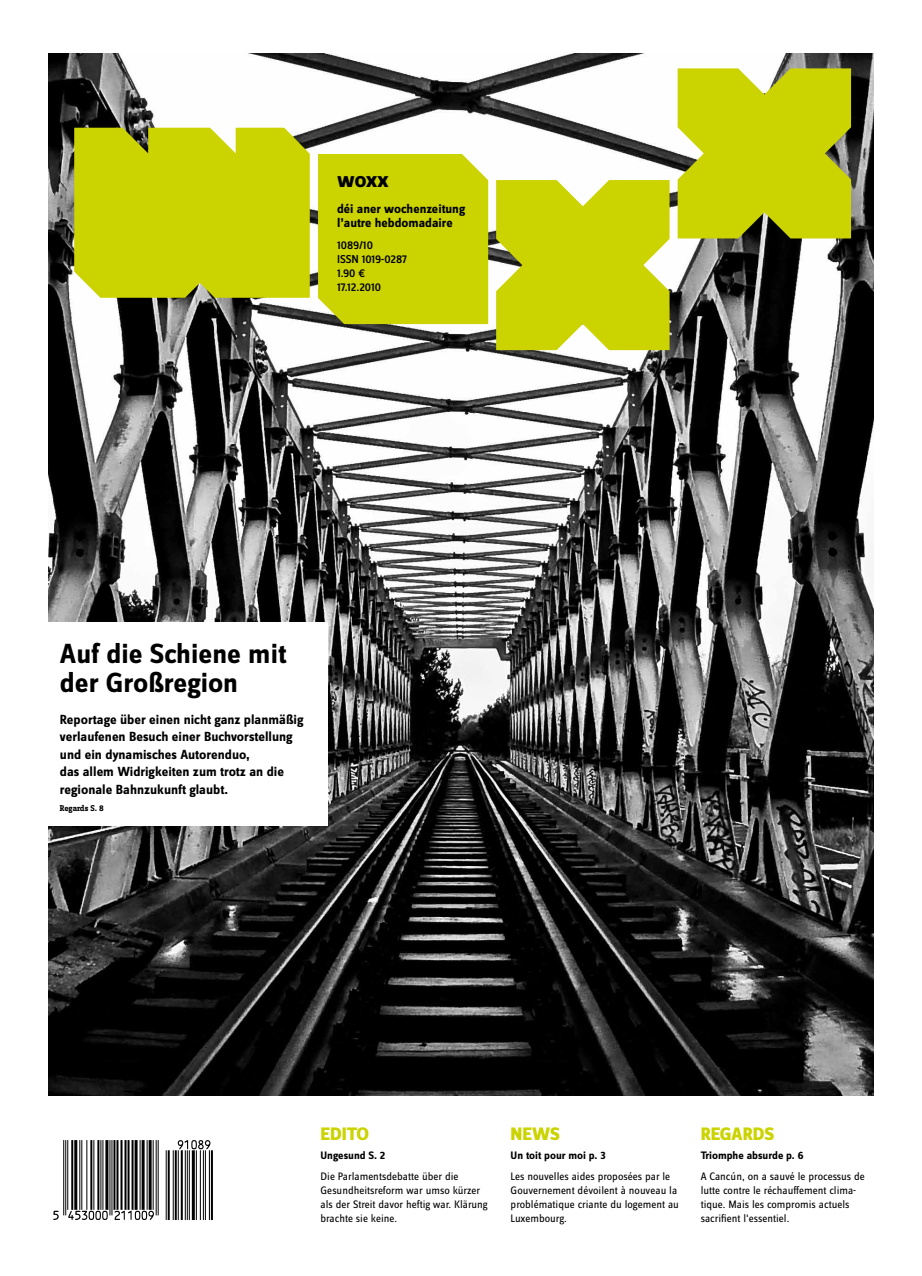
<style>
.page{position:relative;width:922px;height:1276px;background:#fff}
.page>*{position:absolute;margin:0;border:0;box-sizing:border-box;transform-origin:0 0}
.t1{font:700 28.75px/28.8px "Zine Sans Dis";color:#000}
.t2{font:700 23.12px "Zine Sans Dis";color:#000}
.t3{font:800 18.75px "Zine Sans Dis";letter-spacing:-.01em;color:#cbd300}
.t4{font:700 13.75px/17.5px "Zine Sans Dis";color:#000}
.t5{font:700 13.12px/14.4px "Zine Sans Dis";color:#000}
.t6{font:500 11.88px/13.8px "Zine Sans Dis";letter-spacing:-.005em;color:#000}
.t7{font:11.25px/13.8px "Zine Sans Dis";color:#000}
.t8{font:700 11.25px "Zine Sans Dis";color:#000}
.t9{font:700 8.75px "Zine Slab Dis";letter-spacing:-.005em;color:#000}
</style>
<div class="page">
<img style="left:49px;top:53px;width:823px;height:1042px">
<svg style="left:178px;top:1140px;width:32px;height:9px"></svg>
<svg style="left:114px;top:1210px;width:40px;height:10px"></svg>
<svg style="left:68px;top:1210px;width:40px;height:10px"></svg>
<svg style="left:53px;top:1210px;width:6px;height:10px"></svg>
<hr style="left:211px;top:1150px;width:2px;height:70px;background:#000">
<hr style="left:209px;top:1150px;width:1px;height:70px;background:#000">
<hr style="left:205px;top:1150px;width:1px;height:70px;background:#000">
<hr style="left:203px;top:1150px;width:1px;height:70px;background:#000">
<hr style="left:200px;top:1150px;width:1px;height:70px;background:#000">
<hr style="left:196px;top:1150px;width:1px;height:70px;background:#000">
<hr style="left:192px;top:1150px;width:3px;height:70px;background:#000">
<hr style="left:189px;top:1150px;width:1px;height:70px;background:#000">
<hr style="left:187px;top:1150px;width:1px;height:70px;background:#000">
<hr style="left:185px;top:1150px;width:1px;height:70px;background:#000">
<hr style="left:181px;top:1150px;width:2px;height:70px;background:#000">
<hr style="left:178px;top:1150px;width:1px;height:70px;background:#000">
<hr style="left:175px;top:1150px;width:2px;height:70px;background:#000">
<hr style="left:173px;top:1150px;width:1px;height:70px;background:#000">
<hr style="left:168px;top:1150px;width:2px;height:70px;background:#000">
<hr style="left:166px;top:1150px;width:1px;height:70px;background:#000">
<hr style="left:158px;top:1140px;width:1px;height:75px;background:#000">
<hr style="left:156px;top:1140px;width:1px;height:75px;background:#000">
<hr style="left:153px;top:1140px;width:1px;height:69px;background:#000">
<hr style="left:149px;top:1140px;width:3px;height:69px;background:#000">
<hr style="left:147px;top:1140px;width:1px;height:69px;background:#000">
<svg style="left:141px;top:1140px;width:4px;height:69px"></svg>
<hr style="left:139px;top:1140px;width:1px;height:69px;background:#000">
<hr style="left:134px;top:1140px;width:3px;height:69px;background:#000">
<hr style="left:131px;top:1140px;width:2px;height:69px;background:#000">
<hr style="left:127px;top:1140px;width:2px;height:69px;background:#000">
<hr style="left:124px;top:1140px;width:2px;height:69px;background:#000">
<hr style="left:120px;top:1140px;width:2px;height:69px;background:#000">
<hr style="left:116px;top:1140px;width:2px;height:69px;background:#000">
<hr style="left:113px;top:1140px;width:2px;height:69px;background:#000">
<hr style="left:111px;top:1140px;width:1px;height:75px;background:#000">
<hr style="left:109px;top:1140px;width:1px;height:75px;background:#000">
<hr style="left:105px;top:1140px;width:3px;height:69px;background:#000">
<hr style="left:102px;top:1140px;width:1px;height:69px;background:#000">
<hr style="left:100px;top:1140px;width:1px;height:69px;background:#000">
<hr style="left:97px;top:1140px;width:2px;height:69px;background:#000">
<hr style="left:93px;top:1140px;width:1px;height:69px;background:#000">
<hr style="left:90px;top:1140px;width:2px;height:69px;background:#000">
<hr style="left:86px;top:1140px;width:1px;height:69px;background:#000">
<hr style="left:81px;top:1140px;width:1px;height:69px;background:#000">
<hr style="left:79px;top:1140px;width:1px;height:69px;background:#000">
<hr style="left:74px;top:1140px;width:3px;height:69px;background:#000">
<hr style="left:71px;top:1140px;width:2px;height:69px;background:#000">
<hr style="left:67px;top:1140px;width:1px;height:69px;background:#000">
<hr style="left:65px;top:1140px;width:1px;height:75px;background:#000">
<hr style="left:63px;top:1140px;width:1px;height:75px;background:#000">
<div style="left:32px;top:622px;width:295px;height:203px;background:#fff"></div>
<svg style="left:496px;top:180px;width:173px;height:170px;background:#cdd515"></svg>
<svg style="left:677px;top:68px;width:173px;height:170px;background:#c5cc0e"></svg>
<div style="left:318px;top:154px;width:170px;height:170px;background:#cbd300"></div>
<div style="left:74px;top:128px;width:236px;height:170px;background:#cbd300"></div>
<h2 class="t2" style="left:337px;top:168px;width:53px">woxx</h2>
<p class="t5" style="left:337px;top:202px;width:130px">déi aner wochenzeitung l’autre hebdomadaire</p>
<p class="t6" style="left:337px;top:239px;width:71px">1089/10<br>ISSN 1019-0287<br>1.90 €<br>17.12.2010</p>
<h1 class="t1" style="left:60px;top:641px;width:228px">Auf die Schiene mit der Großregion</h1>
<p class="t4" style="left:60px;top:711px;width:245px">Reportage über einen nicht ganz planmäßig verlaufenen Besuch einer Buchvorstellung und ein dynamisches Autorenduo,<br>das allem Widrigkeiten zum trotz an die regionale Bahnzukunft glaubt.</p>
<p class="t9" style="left:60px;top:804px;width:45px">Regards S. 8</p>
<h3 class="t3" style="left:320px;top:1123px;width:50px">EDITO</h3>
<h3 class="t3" style="left:510px;top:1123px;width:51px">NEWS</h3>
<h3 class="t3" style="left:700px;top:1123px;width:75px">REGARDS</h3>
<p class="t8" style="left:320px;top:1149px;width:66px">Ungesund S. 2</p>
<p class="t7" style="left:320px;top:1170px;width:168px">Die Parlamentsdebatte über die<br>Gesundheitsreform war umso kürzer als der Streit davor heftig war. Klärung brachte sie keine.</p>
<p class="t8" style="left:700px;top:1149px;width:104px">Triomphe absurde p. 6</p>
<p class="t7" style="left:700px;top:1170px;width:165px">A Cancún, on a sauvé le processus de lutte contre le réchauffement clima&shy;tique. Mais les compromis actuels sacrifient l‘essentiel.</p>
<p class="t8" style="left:510px;top:1149px;width:96px">Un toit pour moi p. 3</p>
<p class="t7" style="left:510px;top:1170px;width:170px">Les nouvelles aides proposées par le<br>Gouvernement dévoilent à nouveau la problématique criante du logement au<br>Luxembourg.</p>
</div>
